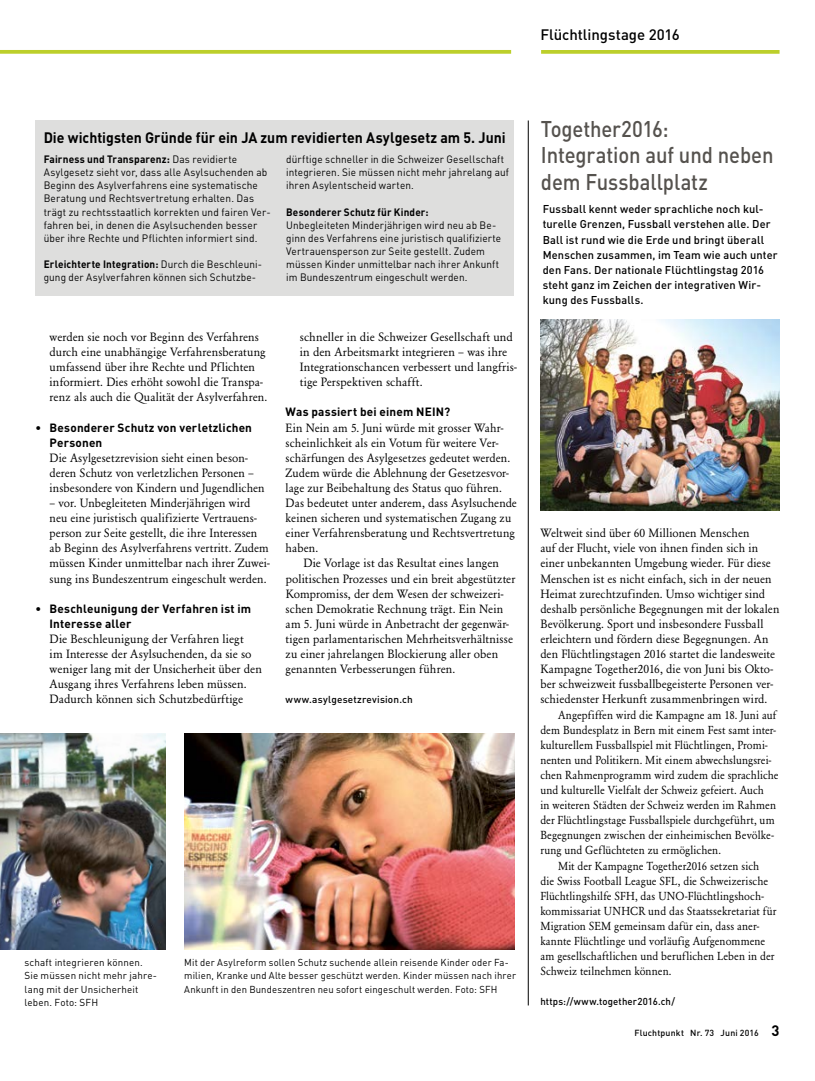
<style>
.page{position:relative;width:815px;height:1081px;background:#fff}
.page>*{position:absolute;margin:0;border:0;box-sizing:border-box;transform-origin:0 0}
.t1{font:500 22.5px/26.2px "DIN";letter-spacing:-.005em;color:#55524e;scale:.9 1}
.t2{font:700 15px "DIN";color:#000;scale:.94 1}
.t3{font:500 15px "DIN";color:#000}
.t4{font:11.88px/15.1px "Garamond BE";letter-spacing:.01em;color:#000}
.t5{font:700 11.88px/15.1px "DIN";letter-spacing:.015em;color:#000}
.t6{font:11.5px "Garamond BE";letter-spacing:.01em;color:#000;scale:.94 1}
.t7{font:500 11.25px/15.1px "DIN";letter-spacing:.01em;color:#000}
.t8{font:10.62px/13.1px "DIN";letter-spacing:.015em;color:#000;scale:.94 1}
.t9{font:10.62px/13.1px "DIN";letter-spacing:.015em;color:#000;scale:.95 1}
.t10{font:700 10.62px "DIN";letter-spacing:.015em;color:#000;scale:.94 1}
.t11{font:10px/13.1px "DIN";letter-spacing:.015em;color:#000;scale:.95 1}
.t12{font:10px/13.1px "DIN";letter-spacing:.015em;color:#000}
.t13{font:500 10px "DIN";letter-spacing:.015em;color:#000;scale:.96 1}
.t14{font:500 10px "DIN";letter-spacing:.015em;color:#000}
.t15{font:500 8.75px "DIN";letter-spacing:.02em;color:#000}
.s1{font-weight:700}
.s2{font-weight:700;font-size:15px}
</style>
<div class="page">
<svg style="left:0;top:50px;width:511px;height:4px;background:#c0d239"></svg>
<svg style="left:541px;top:50px;width:239px;height:4px"></svg>
<img style="left:184px;top:733px;width:330px;height:217px">
<img style="left:0;top:733px;width:166px;height:217px">
<img style="left:541px;top:320px;width:239px;height:190px">
<div style="left:35px;top:120px;width:479px;height:176px;background:#dededd"></div>
<hr style="left:528px;top:120px;width:1px;height:885px;background:#000">
<p class="t3" style="left:540px;top:25px;width:141px">Flüchtlingstage 2016</p>
<p class="t2" style="left:44px;top:128px;width:493px">Die wichtigsten Gründe für ein JA zum revidierten Asylgesetz am 5. Juni</p>
<p class="t9" style="left:44px;top:152px;width:240px"><span class="s1">Fairness und Transparenz:</span> Das revidierte Asylgesetz sieht vor, dass alle Asylsuchenden ab Beginn des Asylverfahrens eine systematische Beratung und Rechtsvertretung erhalten. Das trägt zu rechtsstaatlich korrekten und fairen Ver&shy;fahren bei, in denen die Asylsuchenden besser über ihre Rechte und Pflichten informiert sind.</p>
<p class="t8" style="left:44px;top:257px;width:234px"><span class="s1">Erleichterte Integration:</span> Durch die Beschleuni&shy;gung der Asylverfahren können sich Schutzbe-</p>
<p class="t8" style="left:286px;top:152px;width:239px">dürftige schneller in die Schweizer Gesellschaft integrieren. Sie müssen nicht mehr jahrelang auf ihren Asylentscheid warten.</p>
<p class="t10" style="left:286px;top:205px;width:153px">Besonderer Schutz für Kinder:</p>
<p class="t8" style="left:286px;top:218px;width:230px">Unbegleiteten Minderjährigen wird neu ab Be&shy;ginn des Verfahrens eine juristisch qualifizierte Vertrauensperson zur Seite gestellt. Zudem müssen Kinder unmittelbar nach ihrer Ankunft im Bundeszentrum eingeschult werden.</p>
<p class="t4" style="left:50px;top:329px;width:219px">werden sie noch vor Beginn des Verfahrens durch eine unabhängige Verfahrensberatung umfassend über ihre Rechte und Pflichten informiert. Dies erhöht sowohl die Transpa&shy;renz als auch die Qualität der Asylverfahren.</p>
<p class="t5" style="left:50px;top:419px;width:204px;text-indent:-14px">• Besonderer Schutz von verletzlichen<br>Personen</p>
<p class="t4" style="left:50px;top:450px;width:217px">Die Asylgesetzrevision sieht einen beson&shy;deren Schutz von verletzlichen Personen – insbesondere von Kindern und Jugendlichen</p>
<p class="t4" style="left:50px;top:495px;width:222px">– vor. Unbegleiteten Minderjährigen wird neu eine juristisch qualifizierte Vertrauens&shy;person zur Seite gestellt, die ihre Interessen ab Beginn des Asylverfahrens vertritt. Zudem müssen Kinder unmittelbar nach ihrer Zuwei&shy;sung ins Bundeszentrum eingeschult werden.</p>
<p class="t5" style="left:50px;top:600px;width:203px;text-indent:-14px">• Beschleunigung der Verfahren ist im<br>Interesse aller</p>
<p class="t4" style="left:50px;top:631px;width:214px">Die Beschleunigung der Verfahren liegt<br>im Interesse der Asylsuchenden, da sie so weniger lang mit der Unsicherheit über den Ausgang ihres Verfahrens leben müssen.<br>Dadurch können sich Schutzbedürftige</p>
<p class="t4" style="left:300px;top:329px;width:219px">schneller in die Schweizer Gesellschaft und in den Arbeitsmarkt integrieren – was ihre Integrationschancen verbessert und langfris&shy;tige Perspektiven schafft.</p>
<p class="t5" style="left:286px;top:404px;width:166px">Was passiert bei einem NEIN?</p>
<p class="t4" style="left:286px;top:420px;width:219px">Ein Nein am 5. Juni würde mit grosser Wahr-</p>
<p class="t4" style="left:286px;top:435px;width:214px">scheinlichkeit als ein Votum für weitere Ver-</p>
<p class="t4" style="left:286px;top:450px;width:226px">schärfungen des Asylgesetzes gedeutet werden.</p>
<p class="t4" style="left:286px;top:465px;width:225px">Zudem würde die Ablehnung der Gesetzesvor-</p>
<p class="t4" style="left:286px;top:480px;width:218px">lage zur Beibehaltung des Status quo führen.</p>
<p class="t4" style="left:286px;top:495px;width:233px">Das bedeutet unter anderem, dass Asylsuchende</p>
<p class="t4" style="left:286px;top:510px;width:227px">keinen sicheren und systematischen Zugang zu</p>
<p class="t4" style="left:286px;top:526px;width:231px">einer Verfahrensberatung und Rechtsvertretung</p>
<p class="t4" style="left:286px;top:541px;width:34px">haben.</p>
<p class="t4" style="left:303px;top:556px;width:197px">Die Vorlage ist das Resultat eines langen</p>
<p class="t4" style="left:286px;top:571px;width:231px">politischen Prozesses und ein breit abgestützter</p>
<p class="t4" style="left:286px;top:586px;width:219px">Kompromiss, der dem Wesen der schweizeri-</p>
<p class="t4" style="left:286px;top:601px;width:219px">schen Demokratie Rechnung trägt. Ein Nein</p>
<p class="t4" style="left:286px;top:616px;width:225px">am 5. Juni würde in Anbetracht der gegenwär-</p>
<p class="t4" style="left:286px;top:631px;width:229px">tigen parlamentarischen Mehrheitsverhältnisse</p>
<p class="t4" style="left:286px;top:646px;width:214px">zu einer jahrelangen Blockierung aller oben</p>
<p class="t4" style="left:286px;top:661px;width:171px">genannten Verbesserungen führen.</p>
<p class="t14" style="left:286px;top:693px;width:129px">www.asylgesetzrevision.ch</p>
<p class="t12" style="left:24px;top:956px;width:134px">schaft integrieren können.<br>Sie müssen nicht mehr jahre&shy;lang mit der Unsicherheit leben. Foto: SFH</p>
<p class="t11" style="left:184px;top:956px;width:351px">Mit der Asylreform sollen Schutz suchende allein reisende Kinder oder Fa&shy;milien, Kranke und Alte besser geschützt werden. Kinder müssen nach ihrer<br>Ankunft in den Bundeszentren neu sofort eingeschult werden. Foto: SFH</p>
<h1 class="t1" style="left:541px;top:115px;width:260px">Together2016:<br>Integration auf und neben dem Fussballplatz</h1>
<p class="t7" style="left:543px;top:201px;width:236px">Fussball kennt weder sprachliche noch kul&shy;turelle Grenzen, Fussball verstehen alle. Der Ball ist rund wie die Erde und bringt überall Menschen zusammen, im Team wie auch unter den Fans. Der nationale Flüchtlingstag 2016 steht ganz im Zeichen der integrativen Wir&shy;kung des Fussballs.</p>
<p class="t4" style="left:540px;top:526px;width:241px">Weltweit sind über 60 Millionen Menschen<br>auf der Flucht, viele von ihnen finden sich in einer unbekannten Umgebung wieder. Für diese Menschen ist es nicht einfach, sich in der neuen Heimat zurechtzufinden. Umso wichtiger sind deshalb persönliche Begegnungen mit der lokalen Bevölkerung. Sport und insbesondere Fussball erleichtern und fördern diese Begegnungen. An den Flüchtlingstagen 2016 startet die landesweite Kampagne Together2016, die von Juni bis Okto&shy;ber schweizweit fussballbegeisterte Personen ver&shy;schiedenster Herkunft zusammenbringen wird.</p>
<p class="t6" style="left:558px;top:708px;width:234px">Angepfiffen wird die Kampagne am 18. Juni auf</p>
<p class="t6" style="left:540px;top:723px;width:252px">dem Bundesplatz in Bern mit einem Fest samt inter-</p>
<p class="t6" style="left:540px;top:738px;width:243px">kulturellem Fussballspiel mit Flüchtlingen, Promi-</p>
<p class="t6" style="left:540px;top:753px;width:247px">nenten und Politikern. Mit einem abwechslungsrei-</p>
<p class="t6" style="left:540px;top:768px;width:255px">chen Rahmenprogramm wird zudem die sprachliche</p>
<p class="t6" style="left:540px;top:783px;width:239px">und kulturelle Vielfalt der Schweiz gefeiert. Auch</p>
<p class="t6" style="left:540px;top:798px;width:252px">in weiteren Städten der Schweiz werden im Rahmen</p>
<p class="t6" style="left:540px;top:813px;width:251px">der Flüchtlingstage Fussballspiele durchgeführt, um</p>
<p class="t6" style="left:540px;top:828px;width:250px">Begegnungen zwischen der einheimischen Bevölke-</p>
<p class="t6" style="left:540px;top:844px;width:194px">rung und Geflüchteten zu ermöglichen.</p>
<p class="t6" style="left:558px;top:859px;width:216px">Mit der Kampagne Together2016 setzen sich</p>
<p class="t6" style="left:540px;top:874px;width:244px">die Swiss Football League SFL, die Schweizerische</p>
<p class="t6" style="left:540px;top:889px;width:239px">Flüchtlingshilfe SFH, das UNO-Flüchtlingshoch-</p>
<p class="t6" style="left:540px;top:904px;width:253px">kommissariat UNHCR und das Staatssekretariat für</p>
<p class="t6" style="left:540px;top:919px;width:234px">Migration SEM gemeinsam dafür ein, dass aner-</p>
<p class="t6" style="left:540px;top:934px;width:241px">kannte Flüchtlinge und vorläufig Aufgenommene</p>
<p class="t6" style="left:540px;top:949px;width:251px">am gesellschaftlichen und beruflichen Leben in der</p>
<p class="t6" style="left:540px;top:964px;width:141px">Schweiz teilnehmen können.</p>
<p class="t13" style="left:540px;top:994px;width:142px">https://www.together2016.ch/</p>
<p class="t15" style="left:634px;top:1027px;width:147px">Fluchtpunkt Nr. 73 Juni 2016 <span class="s2">3</span></p>
</div>
